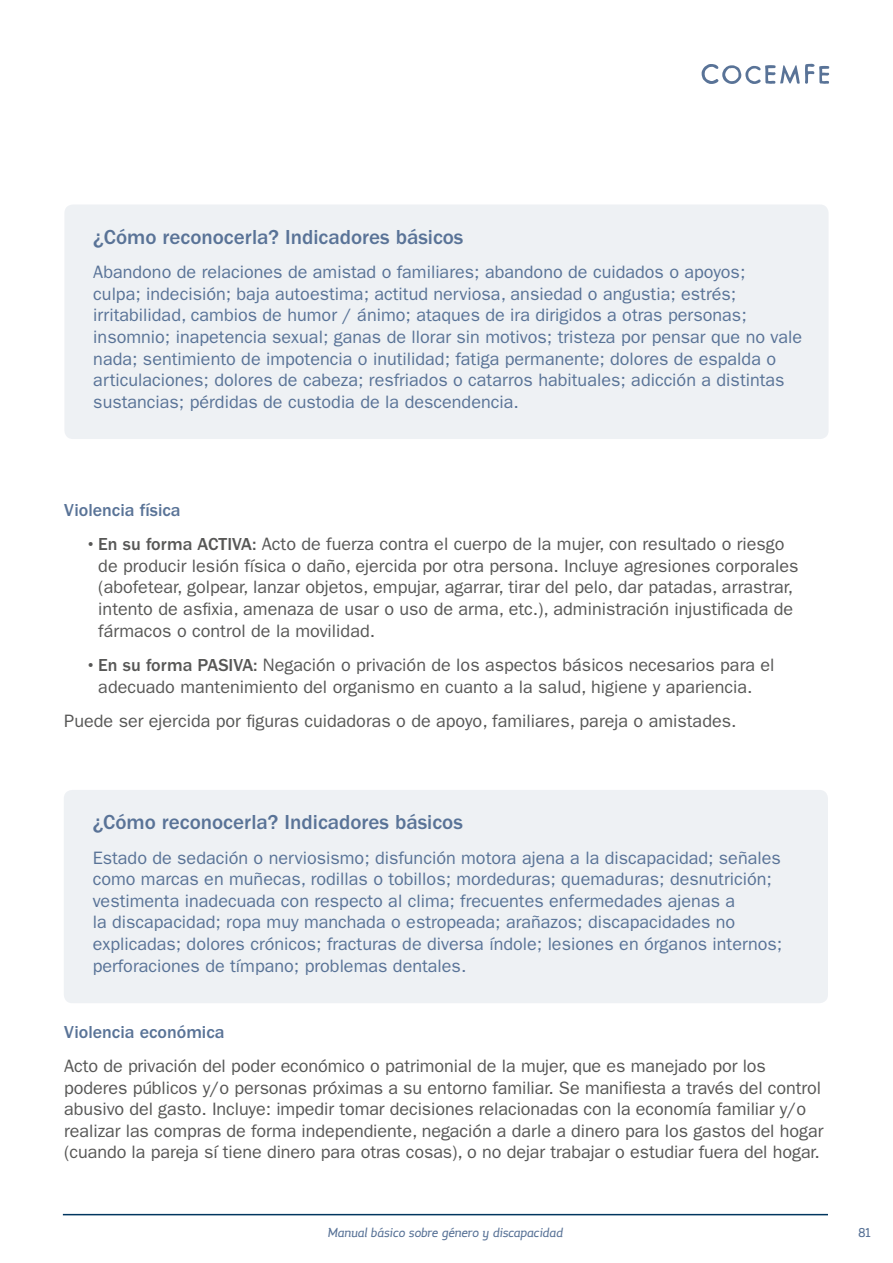
<style>
.page{position:relative;width:893px;height:1263px;background:#fff}
.page>*{position:absolute;margin:0;border:0;box-sizing:border-box;transform-origin:0 0}
.t1{font:500 21px "ITC Franklin Gothic Std";color:#597397}
.t2{font:18px/21.6px "ITC Franklin Gothic Std";color:#575756}
.t3{font:18px/21.6px "ITC Franklin Gothic Std";color:#597397}
.t4{font:500 18px "ITC Franklin Gothic Std";color:#597397}
.t5{font:italic 12px "Margot";letter-spacing:-.015em;color:#597397}
.t6{font:12px "Margot";color:#597397}
.s1{font-weight:500}
</style>
<div class="page">
<hr style="left:63px;top:1214px;width:765px;height:1px;background:#00365f">
<svg style="left:702px;top:64px;width:127px;height:20px"></svg>
<div style="left:64px;top:204px;width:765px;height:235px;background:#eef1f4;border-radius:9px"></div>
<div style="left:64px;top:790px;width:764px;height:213px;background:#eef1f4;border-radius:9px"></div>
<p class="t1" style="left:93px;top:225px;width:372px">¿Cómo reconocerla? Indicadores básicos</p>
<p class="t3" style="left:93px;top:261px;width:710px">Abandono de relaciones de amistad o familiares; abandono de cuidados o apoyos;<br>culpa; indecisión; baja autoestima; actitud nerviosa, ansiedad o angustia; estrés; irritabilidad, cambios de humor / ánimo; ataques de ira dirigidos a otras personas; insomnio; inapetencia sexual; ganas de llorar sin motivos; tristeza por pensar que no vale nada; sentimiento de impotencia o inutilidad; fatiga permanente; dolores de espalda o articulaciones; dolores de cabeza; resfriados o catarros habituales; adicción a distintas sustancias; pérdidas de custodia de la descendencia.</p>
<p class="t4" style="left:64px;top:500px;width:118px">Violencia física</p>
<p class="t2" style="left:98px;top:533px;width:702px;text-indent:-13px"><span class="s1">•En su forma ACTIVA:</span> Acto de fuerza contra el cuerpo de la mujer, con resultado o riesgo de producir lesión física o daño, ejercida por otra persona. Incluye agresiones corporales (abofetear, golpear, lanzar objetos, empujar, agarrar, tirar del pelo, dar patadas, arrastrar, intento de asfixia, amenaza de usar o uso de arma, etc.), administración injustificada de fármacos o control de la movilidad.</p>
<p class="t2" style="left:86px;top:654px;width:690px;text-align:center"><span class="s1">•En su forma PASIVA:</span> Negación o privación de los aspectos básicos necesarios para el adecuado mantenimiento del organismo en cuanto a la salud, higiene y apariencia.</p>
<p class="t2" style="left:64px;top:710px;width:674px">Puede ser ejercida por figuras cuidadoras o de apoyo, familiares, pareja o amistades.</p>
<p class="t1" style="left:93px;top:810px;width:372px">¿Cómo reconocerla? Indicadores básicos</p>
<p class="t3" style="left:93px;top:847px;width:691px">Estado de sedación o nerviosismo; disfunción motora ajena a la discapacidad; señales como marcas en muñecas, rodillas o tobillos; mordeduras; quemaduras; desnutrición; vestimenta inadecuada con respecto al clima; frecuentes enfermedades ajenas a<br>la discapacidad; ropa muy manchada o estropeada; arañazos; discapacidades no explicadas; dolores crónicos; fracturas de diversa índole; lesiones en órganos internos; perforaciones de tímpano; problemas dentales.</p>
<p class="t4" style="left:64px;top:1021px;width:162px">Violencia económica</p>
<p class="t2" style="left:64px;top:1055px;width:761px">Acto de privación del poder económico o patrimonial de la mujer, que es manejado por los poderes públicos y/o personas próximas a su entorno familiar. Se manifiesta a través del control abusivo del gasto. Incluye: impedir tomar decisiones relacionadas con la economía familiar y/o realizar las compras de forma independiente, negación a darle a dinero para los gastos del hogar (cuando la pareja sí tiene dinero para otras cosas), o no dejar trabajar o estudiar fuera del hogar.</p>
<p class="t5" style="left:328px;top:1224px;width:237px">Manual básico sobre género y discapacidad</p>
<p class="t6" style="left:858px;top:1224px;width:14px">81</p>
</div>
